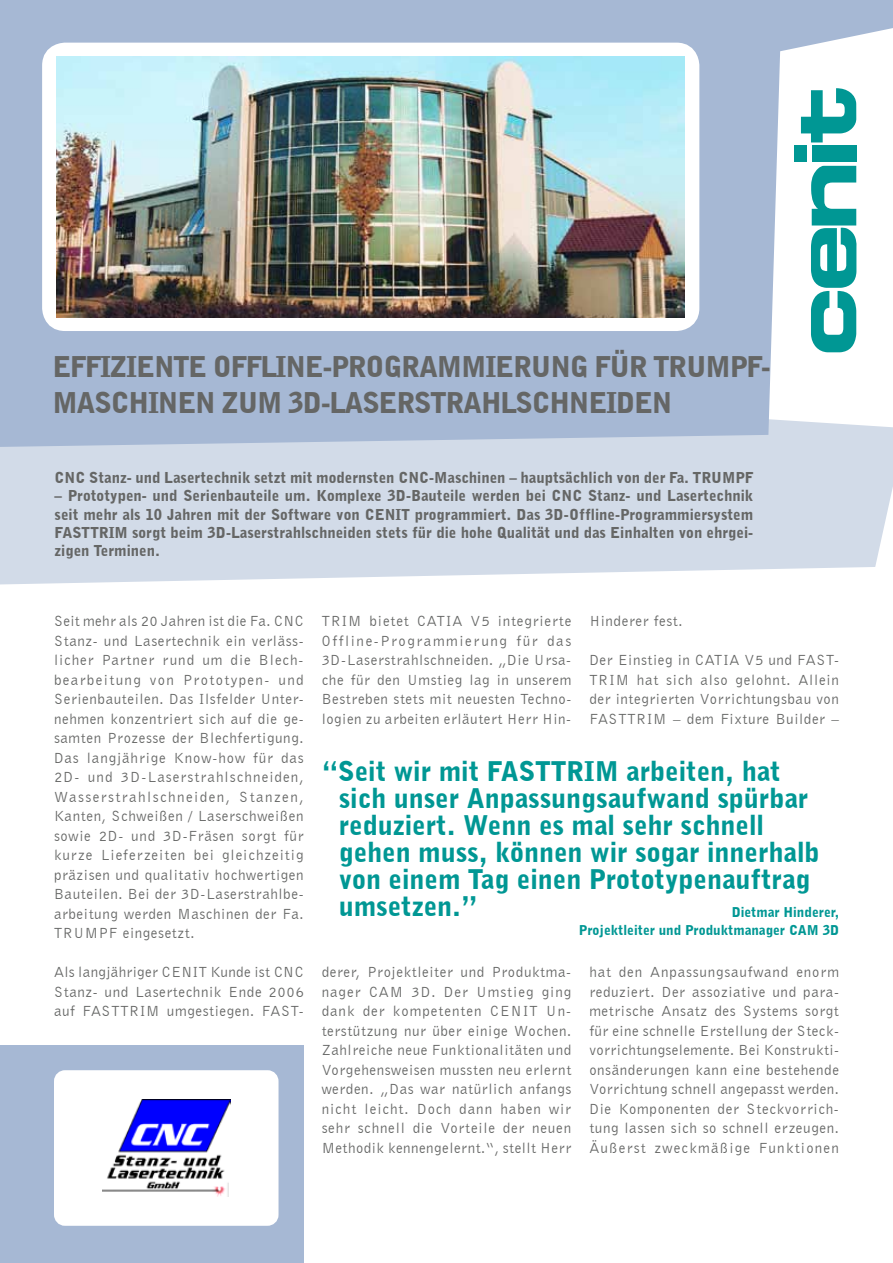
<style>
.page{position:relative;width:893px;height:1263px;background:#fff}
.page>*{position:absolute;margin:0;border:0;box-sizing:border-box;transform-origin:0 0}
.t1{font:900 28.5px "Bell Gothic BT";letter-spacing:-.04em;color:#656665}
.t2{font:900 27px/27px "Bell Gothic BT";color:#009794}
.t3{font:15px/19.5px "Bell Gothic BT";letter-spacing:.04em;color:#656665;text-align:justify}
.t4{font:900 15px/18.3px "Bell Gothic BT";color:#656665}
.t5{font:900 13.5px/18px "Bell Gothic BT";color:#009794}
</style>
<div class="page">
<svg style="left:0;top:420px;width:893px;height:164px;background:#d5dde9"></svg>
<svg style="left:0;top:201px;width:780px;height:246px;background:#aabbd5"></svg>
<svg style="left:0;top:0;width:893px;height:201px;fill:#a6b8d4"></svg>
<div style="left:794px;top:145px;width:12px;height:16px;background:#009794"></div>
<div style="left:812px;top:145px;width:44px;height:16px;background:#009794"></div>
<svg style="left:811px;top:166px;width:45px;height:186px"></svg>
<svg style="left:801px;top:88px;width:55px;height:54px"></svg>
<div style="left:0;top:1045px;width:304px;height:218px;background:#a6b8d4"></div>
<div style="left:42px;top:43px;width:657px;height:288px;border:12px solid #fff;border-radius:17px"></div>
<div style="left:59px;top:1075px;width:215px;height:146px;background:#fff;border-radius:7px"></div>
<img style="left:102px;top:1100px;width:128px;height:96px">
<div style="left:54px;top:1070px;width:225px;height:156px;border:9px solid #fff;border-radius:7px"></div>
<img style="left:57px;top:56px;width:628px;height:261px">
<h1 class="t1" style="left:52px;top:349px;width:621px">Effizie nte Offline-Pro grammierung für TRUM</h1>
<h1 class="t1" style="left:730px;top:349px;width:43px">PF-</h1>
<h1 class="t1" style="left:52px;top:385px;width:621px">Maschinen zum 3D-Laserstrahlschneiden</h1>
<p class="t4" style="left:55px;top:468px;width:11px">CNC</p>
<p class="t4" style="left:89px;top:468px;width:320px">Stanz- und Lasertechnik setzt mit modernsten CNC</p>
<p class="t4" style="left:429px;top:468px;width:275px">-Maschinen – hauptsächlich von der Fa. TRUM</p>
<p class="t4" style="left:735px;top:468px;width:18px">PF</p>
<p class="t4" style="left:55px;top:487px;width:508px">– Prototypen- und Serienbauteile um. Komplexe 3D-Bauteile werden bei CNC</p>
<p class="t4" style="left:588px;top:487px;width:167px">Stanz- und Lasertechnik</p>
<p class="t4" style="left:55px;top:505px;width:339px">seit mehr als 10 Jahren mit der Software von C ENIT</p>
<p class="t4" style="left:415px;top:505px;width:340px">programmiert. Das 3D-Offline-Programmiersystem</p>
<p class="t4" style="left:55px;top:523px;width:10px">FASTTRIM</p>
<p class="t4" style="left:55px;top:523px;width:700px;text-indent:78px">sorgt beim 3D-Laserstrahlschneiden stets für die hohe Qualität und das Einhalten von ehrgei&shy;zigen Terminen.</p>
<p class="t3" style="left:54px;top:611px;width:251px">Seit mehr als 20 Jahren ist die Fa. CNC Stanz- und Lasertechnik ein verläss&shy;licher Partner rund um die Blech&shy;bearbeitung von Prototypen- und Serienbauteilen. Das Ilsfelder Unter&shy;nehmen konzentriert sich auf die ge&shy;samten Prozesse der Blechfertigung.<br>Das langjährige Know-how für das 2D- und 3D-Laserstrahlschneiden, Wasserstrahlschneiden, Stanzen, Kanten, Schweißen / Laserschweißen sowie 2D- und 3D-Fräsen sorgt für kurze Lieferzeiten bei gleichzeitig präzisen und qualitativ hochwertigen Bauteilen. Bei der 3D-Laserstrahlbe&shy;arbeitung werden Maschinen der Fa.<br>TRUMPF eingesetzt.</p>
<p class="t3" style="left:54px;top:962px;width:251px">Als langjähriger CENIT Kunde ist CNC Stanz- und Lasertechnik Ende 2006 auf FASTTRIM umgestiegen. FAST-</p>
<p class="t3" style="left:322px;top:611px;width:251px">TRIM bietet CATIA V5 integrierte Offline-Programmierung für das 3D-Laserstrahlschneiden. „Die Ursa&shy;che für den Umstieg lag in unserem Bestreben stets mit neuesten Techno&shy;logien zu arbeiten erläutert Herr Hin-</p>
<p class="t3" style="left:589px;top:611px;width:95px">Hinderer fest.</p>
<p class="t3" style="left:589px;top:650px;width:251px">Der Einstieg in CATIA V5 und FAST-TRIM hat sich also gelohnt. Allein der integrierten Vorrichtungsbau von FASTTRIM – dem Fixture Builder –</p>
<h2 class="t2" style="left:322px;top:757px;width:183px">“Seit wir mit FASTTRIM</h2>
<h2 class="t2" style="left:339px;top:757px;width:482px;text-indent:288px">arbeiten, hat sich unser Anpassungsaufwand spürbar reduziert. Wenn es mal sehr schnell gehen muss, können wir sogar innerhalb von einem Tag einen Prototypenauftrag umsetzen.”</h2>
<p class="t5" style="left:579px;top:903px;width:262px;text-indent:153px">Dietmar H inderer,<br>Projektleiter und Produktmanager CAM</p>
<p class="t5" style="left:823px;top:921px;width:18px">3D</p>
<p class="t3" style="left:322px;top:962px;width:251px">derer, Projektleiter und Produktma&shy;nager CAM 3D. Der Umstieg ging dank der kompetenten CENIT Un&shy;terstützung nur über einige Wochen.<br>Zahlreiche neue Funktionalitäten und Vorgehensweisen mussten neu erlernt werden. „Das war natürlich anfangs nicht leicht. Doch dann haben wir sehr schnell die Vorteile der neuen Methodik kennengelernt.“, stellt Herr</p>
<p class="t3" style="left:589px;top:962px;width:251px">hat den Anpassungsaufwand enorm reduziert. Der assoziative und para&shy;metrische Ansatz des Systems sorgt für eine schnelle Erstellung der Steck&shy;vorrichtungselemente. Bei Konstrukti&shy;onsänderungen kann eine bestehende Vorrichtung schnell angepasst werden.<br>Die Komponenten der Steckvorrich&shy;tung lassen sich so schnell erzeugen.<br>Äußerst zweckmäßige Funktionen</p>
</div>
